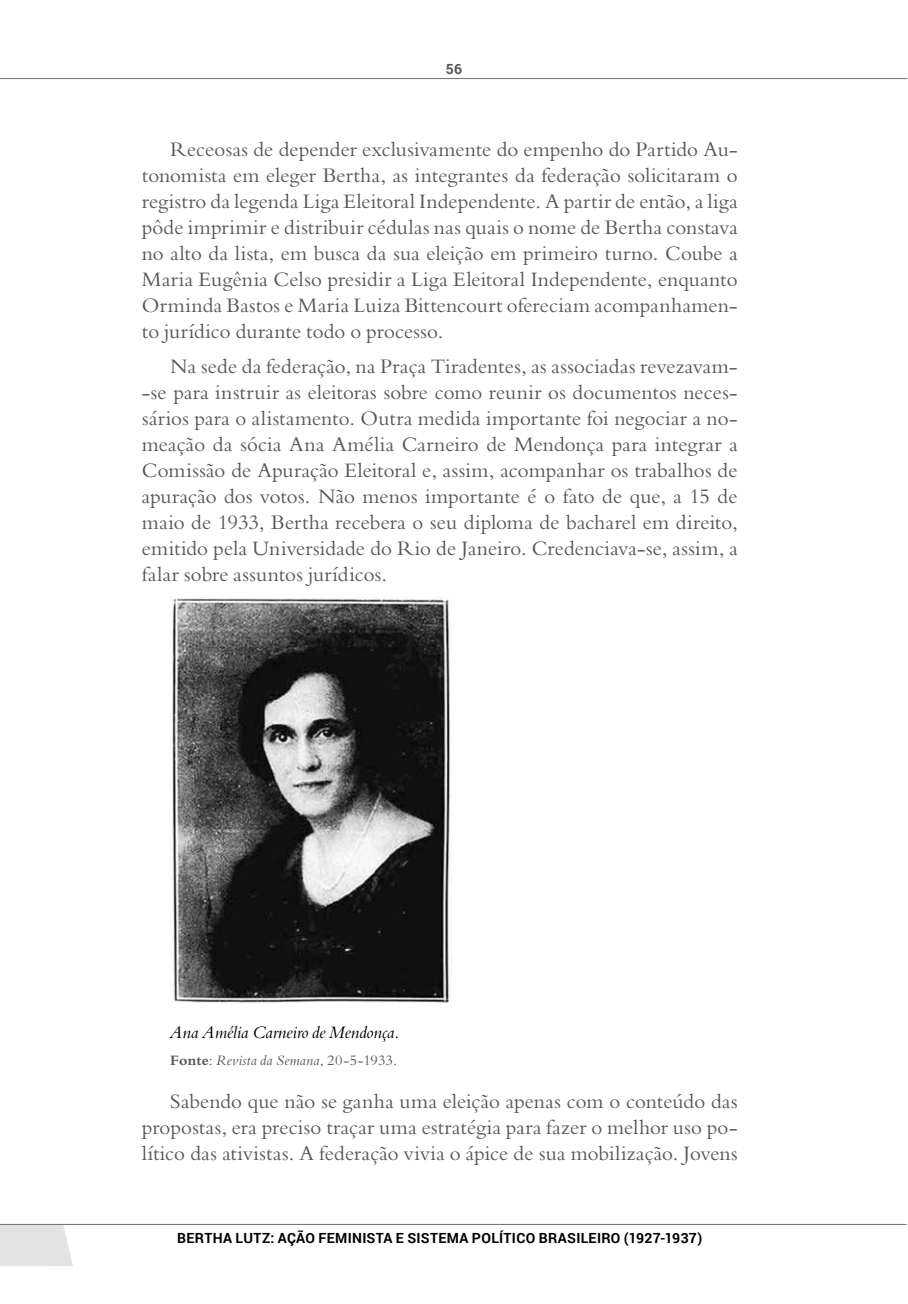
<style>
.page{position:relative;width:908px;height:1304px;background:#fff}
.page>*{position:absolute;margin:0;border:0;box-sizing:border-box;transform-origin:0 0}
.t1{font:20px/26px "Borgia Pro";letter-spacing:.005em;color:#575756;text-align:justify}
.t2{font:italic 17px "Borgia Pro";color:#000}
.t3{font:700 14px "Roboto";letter-spacing:.02em;color:#000}
.t4{font:italic 14px "Borgia Pro";letter-spacing:.02em;color:#575756}
.t5{font:700 14px "Roboto";color:#575756}
.s1{font-weight:700;font-style:normal}
.s2{font-style:normal}
</style>
<div class="page">
<div style="left:0;top:1225px;width:73px;height:41px;background:#e3e3e3"></div>
<hr style="left:0;top:1224px;width:906px;height:1px;background:#706f6f">
<hr style="left:0;top:78px;width:907px;height:1px;background:#706f6f">
<img style="left:171px;top:598px;width:280px;height:405px">
<p class="t5" style="left:445px;top:59px;width:18px">56</p>
<p class="t1" style="left:142px;top:137px;width:597px;text-indent:28px">Receosas de depender exclusivamente do empenho do Partido Au&shy;tonomista em eleger Bertha, as integrantes da federação solicitaram o registro da legenda Liga Eleitoral Independente. A partir de então, a liga pôde imprimir e distribuir cédulas nas quais o nome de Bertha constava no alto da lista, em busca da sua eleição em primeiro turno. Coube a Maria Eugênia Celso presidir a Liga Eleitoral Independente, enquanto Orminda Bastos e Maria Luiza Bittencourt ofereciam acompanhamen&shy;to jurídico durante todo o processo.</p>
<p class="t1" style="left:142px;top:353px;width:597px;text-indent:28px">Na sede da federação, na Praça Tiradentes, as associadas revezavam--se para instruir as eleitoras sobre como reunir os documentos neces&shy;sários para o alistamento. Outra medida importante foi negociar a no&shy;meação da sócia Ana Amélia Carneiro de Mendonça para integrar a Comissão de Apuração Eleitoral e, assim, acompanhar os trabalhos de apuração dos votos. Não menos importante é o fato de que, a 15 de maio de 1933, Bertha recebera o seu diploma de bacharel em direito, emitido pela Universidade do Rio de Janeiro. Credenciava-se, assim, a falar sobre assuntos jurídicos.</p>
<p class="t2" style="left:170px;top:1022px;width:231px">Ana Amélia Carneiro de Mendonça.</p>
<p class="t4" style="left:170px;top:1052px;width:228px"><span class="s1">Fonte</span><span class="s2">:</span> Revista da Semana<span class="s2">, 20-5-1933.</span></p>
<p class="t1" style="left:142px;top:1089px;width:597px;text-indent:28px">Sabendo que não se ganha uma eleição apenas com o conteúdo das propostas, era preciso traçar uma estratégia para fazer o melhor uso po&shy;lítico das ativistas. A federação vivia o ápice de sua mobilização. Jovens</p>
<p class="t3" style="left:177px;top:1228px;width:20px">BERTHA</p>
<p class="t3" style="left:235px;top:1228px;width:18px">LUTZ</p>
<p class="t3" style="left:270px;top:1228px;width:27px">: AÇÃO</p>
<p class="t3" style="left:318px;top:1228px;width:58px">FEMINISTA</p>
<p class="t3" style="left:395px;top:1228px;width:36px">E SISTEMA</p>
<p class="t3" style="left:472px;top:1228px;width:10px">POL</p>
<p class="t3" style="left:499px;top:1228px;width:50px">ÍTICO BRAS</p>
<p class="t3" style="left:576px;top:1228px;width:127px">ILEIRO (1927-1937)</p>
</div>
